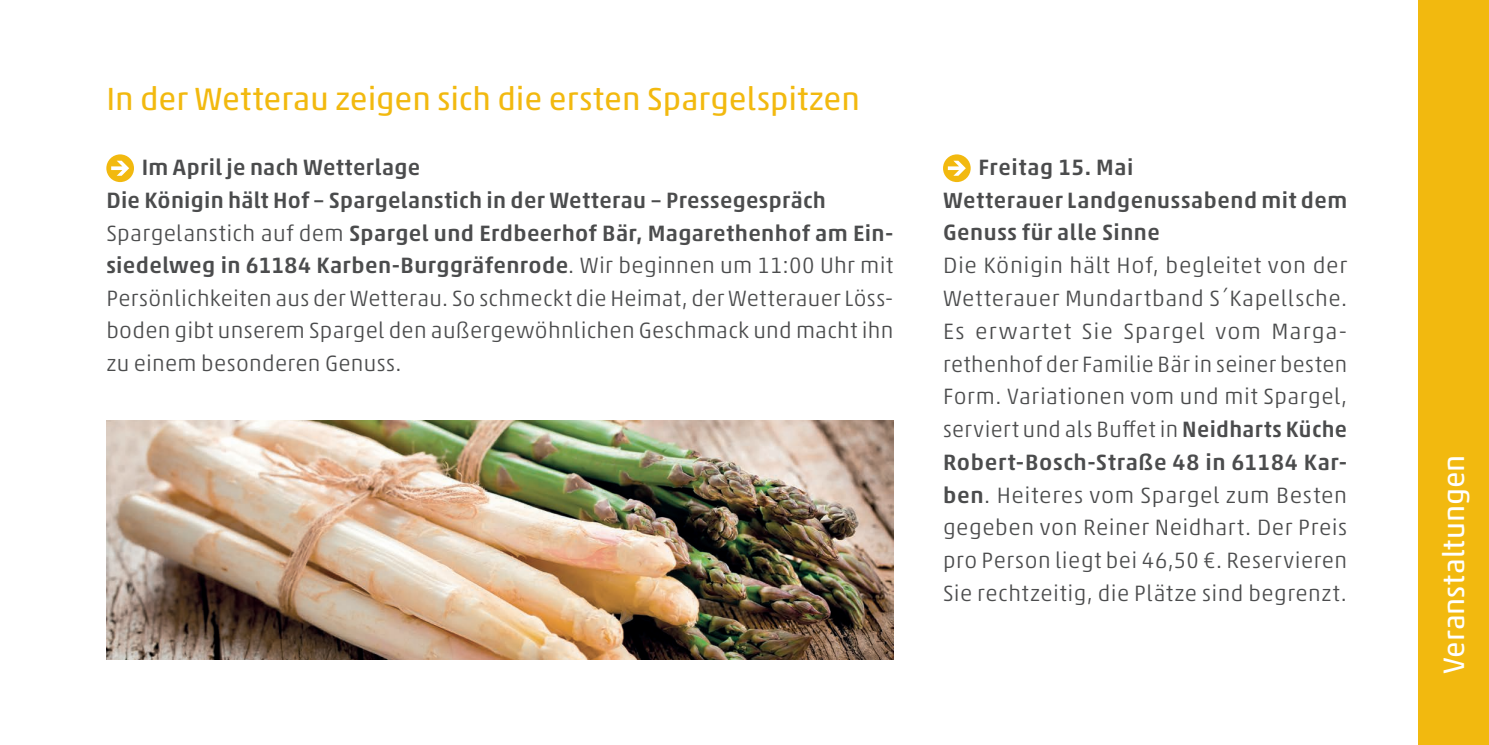
<style>
.page{position:relative;width:1489px;height:745px;background:#fff}
.page>*{position:absolute;margin:0;border:0;box-sizing:border-box;transform-origin:0 0}
.t1{font:32.5px "Akko Std";color:#f2b90f}
.t2{font:30px "Akko Std";color:#fff}
.t3{font:300 22.5px/32.8px "Akko Std";letter-spacing:.015em;color:#4b4c4d}
.t4{font:500 22.5px/32.8px "Akko Std";letter-spacing:.025em;color:#4b4c4d}
.s1{font-weight:500}
</style>
<div class="page">
<div style="left:1417px;top:0;width:71px;height:744px;background:#f2b90f"></div>
<img style="left:106px;top:420px;width:787px;height:239px">
<svg style="left:106px;top:154px;width:28px;height:28px"></svg>
<svg style="left:943px;top:154px;width:27px;height:28px"></svg>
<h1 class="t1" style="left:106px;top:79px;width:755px">In der Wetterau zeigen sich die ersten Spargelspitzen</h1>
<p class="t3" style="left:106px;top:151px;width:788px;text-indent:35px"><span class="s1">Im April je nach Wetterlage<br>Die Königin hält Hof – Spargelanstich in der Wetterau – Pressegespräch </span>Spargelanstich auf dem <span class="s1">Spargel und Erdbeerhof Bär, Magarethenhof am Ein&shy;siedelweg in 61184 Karben-Burggräfenrode</span>. Wir beginnen um 11:00 Uhr mit Persönlichkeiten aus der Wetterau. So schmeckt die Heimat, der Wetterauer Löss&shy;boden gibt unserem Spargel den außergewöhnlichen Geschmack und macht ihn zu einem besonderen Genuss.</p>
<p class="t4" style="left:943px;top:150px;width:405px;text-indent:35px">Freitag 15. Mai<br>Wetterauer Landgenussabend mit dem<br>Genuss für alle Sinne</p>
<p class="t3" style="left:943px;top:248px;width:406px;text-align:justify">Die Königin hält Hof, begleitet von der Wetterauer Mundartband S´Kapellsche.<br>Es erwartet Sie Spargel vom Marga&shy;rethenhof der Familie Bär in seiner besten Form. Variationen vom und mit Spargel, serviert und als Buffet in <span class="s1">Neidharts Küche Robert-Bosch-Straße 48 in 61184 Kar&shy;ben</span>. Heiteres vom Spargel zum Besten gegeben von Reiner Neidhart. Der Preis pro Person liegt bei 46,50 €. Reservieren Sie rechtzeitig, die Plätze sind begrenzt.</p>
<h2 class="t2" style="left:1435px;top:673px;width:220px;rotate:-90deg">Veranstaltungen</h2>
</div>
